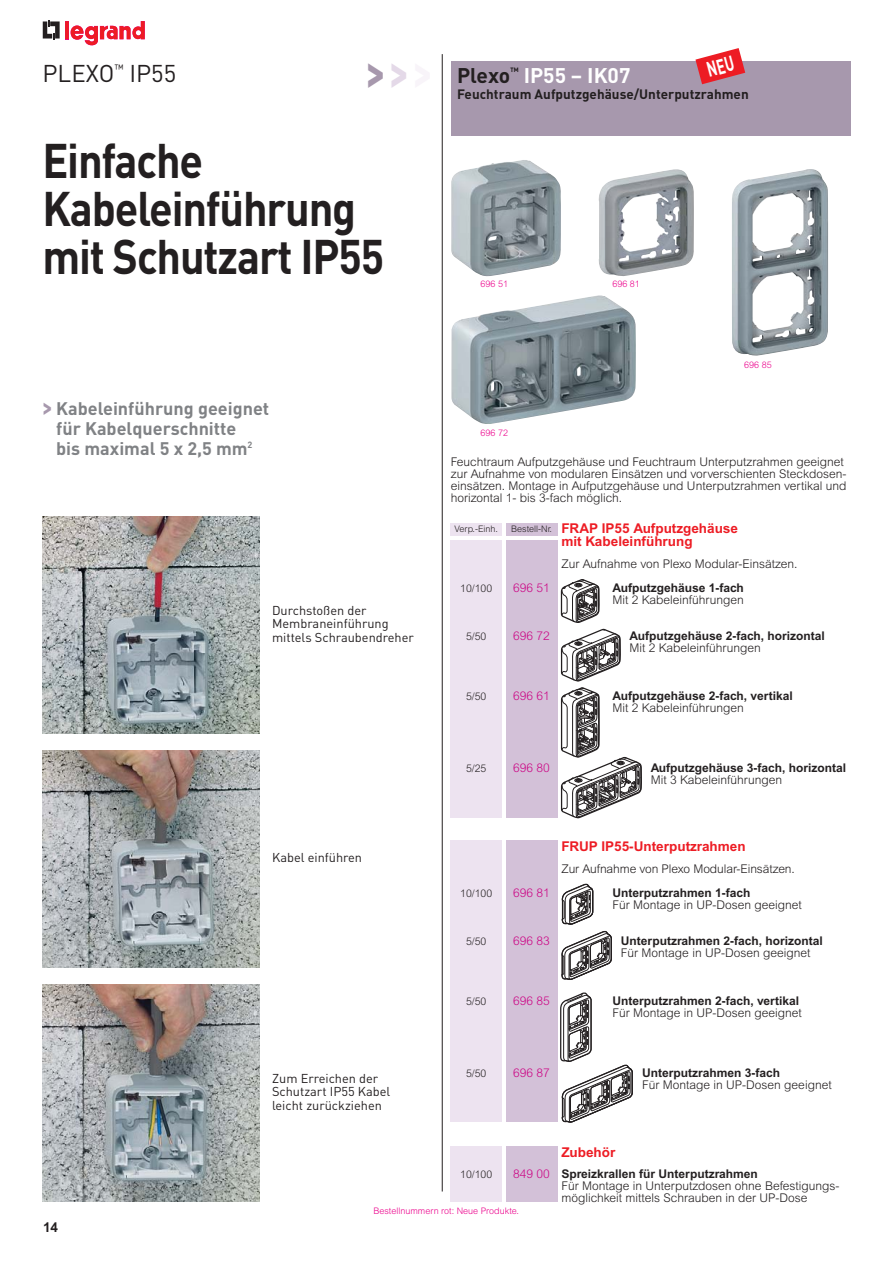
<style>
.page{position:relative;width:893px;height:1263px;background:#fff}
.page>*{position:absolute;margin:0;border:0;box-sizing:border-box;transform-origin:0 0}
.t1{font:700 50.4px "DIN";color:#a798ad;scale:.71 1}
.t2{font:700 48px/48px "DIN";letter-spacing:-.025em;color:#231f20;scale:.9 1}
.t3{font:24px "DIN";color:#231f20}
.t4{font:700 21px "DIN";color:#fff}
.t5{font:700 18px/20.2px "DIN";color:#808285}
.t6{font:700 13.5px/13.5px "Arial";color:#ed1c24}
.t7{font:700 13.5px "DIN";color:#231f20}
.t8{font:700 13.5px "Arial";color:#231f20}
.t9{font:12.75px/13.5px "DIN";color:#231f20}
.t10{font:300 12px/12px "Arial";color:#231f20}
.t11{font:700 12px "Arial";color:#231f20}
.t12{font:300 12px "Arial";color:#cc0685}
.t13{font:300 10.5px "Arial";color:#231f20}
.t14{font:300 9px "Arial";color:#ec008c}
.t15{font:300 9px "Arial";color:#231f20}
.s1{color:#e4d9e8}
.s2{color:#f8f4f9}
.s3{color:#231f20}
.s4{font-size:25.2px;color:#a798ad}
.s5{color:#cc0685}
.s6{font-weight:700}
</style>
<div class="page">
<img style="left:451px;top:295px;width:184px;height:129px">
<svg style="left:43px;top:20px;width:17px;height:20px"></svg>
<svg style="left:65px;top:21px;width:4px;height:18px"></svg>
<svg style="left:70px;top:21px;width:75px;height:24px"></svg>
<div style="left:451px;top:62px;width:399px;height:74px;background:#a798ad"></div>
<div style="left:506px;top:540px;width:51px;height:278px;background:#d3c1d8"></div>
<div style="left:506px;top:841px;width:51px;height:281px;background:#d3c1d8"></div>
<div style="left:506px;top:1146px;width:51px;height:55px;background:#d3c1d8"></div>
<div style="left:451px;top:540px;width:51px;height:278px;background:#ede3f0"></div>
<div style="left:451px;top:841px;width:51px;height:281px;background:#ede3f0"></div>
<div style="left:451px;top:1146px;width:51px;height:55px;background:#ede3f0"></div>
<img style="left:451px;top:160px;width:110px;height:117px">
<img style="left:732px;top:169px;width:96px;height:187px">
<img style="left:598px;top:169px;width:96px;height:107px">
<div style="left:451px;top:523px;width:51px;height:13px;background:#ede3f0"></div>
<div style="left:506px;top:523px;width:51px;height:13px;background:#d3c1d8"></div>
<svg style="left:522px;top:579px;width:120px;height:269px"></svg>
<svg style="left:560px;top:883px;width:73px;height:240px"></svg>
<hr style="left:442px;top:54px;width:1px;height:1138px;background:#231f20">
<img style="left:42px;top:984px;width:217px;height:217px">
<img style="left:42px;top:517px;width:217px;height:217px">
<img style="left:42px;top:751px;width:217px;height:216px">
<svg style="left:695px;top:48px;width:50px;height:36px"></svg>
<h3 class="t3" style="left:42px;top:65px;width:135px">PLEXO<sup>™</sup> IP55</h3>
<h1 class="t1" style="left:366px;top:55px;width:95px">&gt;<span class="s1">&gt;</span><span class="s2">&gt;</span></h1>
<h2 class="t2" style="left:42px;top:142px;width:381px">Einfache<br>Kabeleinführung mit Schutzart IP55</h2>
<h3 class="t4" style="left:457px;top:68px;width:175px"><span class="s3">Plexo</span><sup>™</sup> IP55 – IK07</h3>
<p class="t7" style="left:457px;top:89px;width:293px">Feuchtraum Aufputzgehäuse/Unterputzrahmen</p>
<p class="t14" style="left:480px;top:281px;width:29px">696 51</p>
<p class="t14" style="left:612px;top:281px;width:29px">696 81</p>
<h3 class="t5" style="left:56px;top:400px;width:214px;text-indent:-14px"><span class="s4">&gt;</span> Kabeleinführung geeignet für Kabelquerschnitte<br>bis maximal 5 x 2,5 mm<sup>2</sup></h3>
<p class="t9" style="left:272px;top:605px;width:143px">Durchstoßen der<br>Membraneinführung mittels Schraubendreher</p>
<p class="t9" style="left:272px;top:853px;width:92px">Kabel einführen</p>
<p class="t9" style="left:272px;top:1073px;width:120px">Zum Erreichen der<br>Schutzart IP55 Kabel leicht zurückziehen</p>
<p class="t14" style="left:480px;top:430px;width:29px">696 72</p>
<p class="t14" style="left:744px;top:362px;width:29px">696 85</p>
<p class="t10" style="left:451px;top:457px;width:397px">Feuchtraum Aufputzgehäuse und Feuchtraum Unterputzrahmen geeignet zur Aufnahme von modularen Einsätzen und vorverschienten Steckdosen&shy;einsätzen. Montage in Aufputzgehäuse und Unterputzrahmen vertikal und horizontal 1- bis 3-fach möglich.</p>
<p class="t15" style="left:454px;top:525px;width:45px">Verp.-Einh.</p>
<p class="t15" style="left:511px;top:525px;width:42px">Bestell-Nr.</p>
<p class="t6" style="left:561px;top:523px;width:178px">FRAP IP55 Aufputzgehäuse mit Kabeleinführung</p>
<p class="t10" style="left:561px;top:559px;width:238px">Zur Aufnahme von Plexo Modular-Einsätzen.</p>
<p class="t13" style="left:460px;top:584px;width:34px">10/100</p>
<p class="t12" style="left:513px;top:583px;width:38px">696 51</p>
<p class="t11" style="left:612px;top:583px;width:133px">Aufputzgehäuse 1-fach</p>
<p class="t10" style="left:612px;top:595px;width:133px">Mit 2 Kabeleinführungen</p>
<p class="t13" style="left:466px;top:632px;width:22px">5/50</p>
<p class="t12" style="left:513px;top:631px;width:38px">696 72</p>
<p class="t11" style="left:629px;top:631px;width:197px">Aufputzgehäuse 2-fach, horizontal</p>
<p class="t10" style="left:629px;top:643px;width:133px">Mit 2 Kabeleinführungen</p>
<p class="t13" style="left:466px;top:692px;width:22px">5/50</p>
<p class="t12" style="left:513px;top:691px;width:38px">696 61</p>
<p class="t11" style="left:612px;top:691px;width:182px">Aufputzgehäuse 2-fach, vertikal</p>
<p class="t10" style="left:612px;top:703px;width:133px">Mit 2 Kabeleinführungen</p>
<p class="t13" style="left:466px;top:764px;width:22px">5/25</p>
<p class="t12" style="left:513px;top:763px;width:38px">696 80</p>
<p class="t11" style="left:650px;top:763px;width:197px">Aufputzgehäuse 3-fach, horizontal</p>
<p class="t10" style="left:650px;top:775px;width:133px">Mit 3 Kabeleinführungen</p>
<p class="t6" style="left:561px;top:842px;width:186px">FRUP IP55-Unterputzrahmen</p>
<p class="t10" style="left:561px;top:864px;width:235px">Zur Aufnahme von Plexo Modular-Einsätzen.</p>
<p class="t13" style="left:460px;top:889px;width:34px">10/100</p>
<p class="t12" style="left:513px;top:888px;width:38px">696 81</p>
<p class="t11" style="left:612px;top:888px;width:139px">Unterputzrahmen 1-fach</p>
<p class="t10" style="left:612px;top:900px;width:191px">Für Montage in UP-Dosen geeignet</p>
<p class="t13" style="left:466px;top:937px;width:22px">5/50</p>
<p class="t12" style="left:513px;top:936px;width:38px">696 83</p>
<p class="t11" style="left:621px;top:936px;width:203px">Unterputzrahmen 2-fach, horizontal</p>
<p class="t10" style="left:621px;top:948px;width:191px">Für Montage in UP-Dosen geeignet</p>
<p class="t13" style="left:466px;top:997px;width:22px">5/50</p>
<p class="t12" style="left:513px;top:996px;width:38px">696 85</p>
<p class="t11" style="left:612px;top:996px;width:188px">Unterputzrahmen 2-fach, vertikal</p>
<p class="t10" style="left:612px;top:1008px;width:191px">Für Montage in UP-Dosen geeignet</p>
<p class="t13" style="left:466px;top:1069px;width:22px">5/50</p>
<p class="t12" style="left:513px;top:1068px;width:38px">696 87</p>
<p class="t11" style="left:642px;top:1068px;width:139px">Unterputzrahmen 3-fach</p>
<p class="t10" style="left:642px;top:1080px;width:191px">Für Montage in UP-Dosen geeignet</p>
<p class="t6" style="left:561px;top:1147px;width:55px">Zubehör</p>
<p class="t13" style="left:460px;top:1171px;width:34px">10/100</p>
<p class="t10" style="left:561px;top:1169px;width:280px;text-indent:-48px"><span class="s5">849 00</span> <span class="s6">Spreizkrallen für Unterputzrahmen<br></span>Für Montage in Unterputzdosen ohne Befestigungs&shy;möglichkeit mittels Schrauben in der UP-Dose</p>
<p class="t8" style="left:43px;top:1223px;width:17px">14</p>
<p class="t14" style="left:373px;top:1207px;width:147px">Bestellnummern rot: Neue Produkte.</p>
</div>
